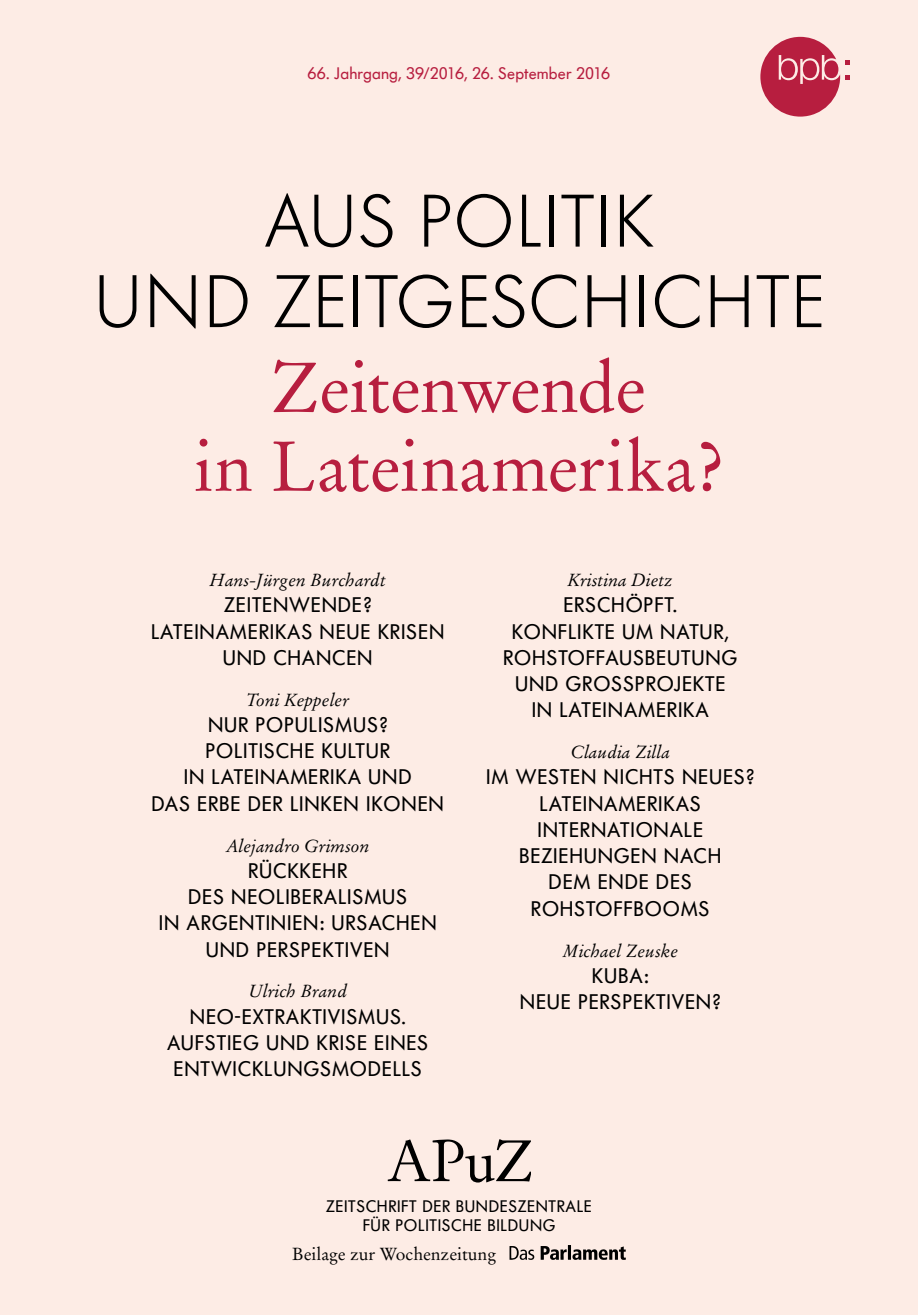
<style>
.page{position:relative;width:918px;height:1315px;background:#fdece5}
.page>*{position:absolute;margin:0;border:0;box-sizing:border-box;transform-origin:0 0}
.t1{font:300 73.5px/80.5px "Futura BQ";letter-spacing:.01em;color:#000;text-align:center}
.t2{font:70px/78.8px "Stempel Garamond LT";letter-spacing:-.01em;color:#b71e3f;text-align:center}
.t3{font:21px/26.2px "Futura BQ";letter-spacing:.04em;color:#000;text-align:center}
.t4{font:italic 17.5px "Stempel Garamond LT";color:#000}
.t5{font:17.5px "Stempel Garamond LT";color:#000}
.t6{font:16.62px/19.9px "Futura BQ";letter-spacing:.04em;color:#000;text-align:center}
.t7{font:16.62px "Futura BQ";letter-spacing:.01em;color:#b71e3f}
</style>
<div class="page">
<svg style="left:760px;top:37px;width:89px;height:80px"></svg>
<svg style="left:388px;top:1139px;width:142px;height:43px"></svg>
<svg style="left:540px;top:1245px;width:86px;height:15px"></svg>
<svg style="left:509px;top:1246px;width:25px;height:14px"></svg>
<p class="t7" style="left:308px;top:63px;width:304px">66. Jahrgang, 39/2016, 26. September 2016</p>
<h1 class="t1" style="left:94px;top:181px;width:732px">AUS POLITIK<br>UND ZEITGESCHICHTE</h1>
<h2 class="t2" style="left:194px;top:349px;width:532px">Zeitenwende<br>in Lateinamerika?</h2>
<p class="t4" style="left:210px;top:569px;width:178px">Hans-Jürgen Burchardt</p>
<p class="t3" style="left:151px;top:592px;width:295px">ZEITENWENDE?<br>LATEINAMERIKAS NEUE KRISEN<br>UND CHANCEN</p>
<p class="t4" style="left:246px;top:689px;width:104px">Toni Keppeler</p>
<p class="t3" style="left:152px;top:711px;width:294px">NUR POPULISMUS?<br>POLITISCHE KULTUR<br>IN LATEINAMERIKA UND<br>DAS ERBE DER LINKEN IKONEN</p>
<p class="t4" style="left:226px;top:834px;width:145px">Alejandro Grimson</p>
<p class="t3" style="left:159px;top:857px;width:279px">RÜCKKEHR<br>DES NEOLIBERALISMUS<br>IN ARGENTINIEN: URSACHEN<br>UND PERSPEKTIVEN</p>
<p class="t4" style="left:248px;top:980px;width:100px">Ulrich Brand</p>
<p class="t3" style="left:167px;top:1003px;width:263px">NEO-EXTRAKTIVISMUS.<br>AUFSTIEG UND KRISE EINES<br>ENTWICKLUNGSMODELLS</p>
<p class="t4" style="left:567px;top:569px;width:107px">Kristina Dietz</p>
<p class="t3" style="left:503px;top:592px;width:236px">ERSCHÖPFT.<br>KONFLIKTE UM NATUR,<br>ROHSTOFFAUSBEUTUNG<br>UND GROSSPROJEKTE<br>IN LATEINAMERIKA</p>
<p class="t4" style="left:570px;top:741px;width:101px">Claudia Zilla</p>
<p class="t3" style="left:486px;top:764px;width:270px">IM WESTEN NICHTS NEUES?<br>LATEINAMERIKAS<br>INTERNATIONALE<br>BEZIEHUNGEN NACH<br>DEM ENDE DES<br>ROHSTOFFBOOMS</p>
<p class="t4" style="left:562px;top:939px;width:118px">Michael Zeuske</p>
<p class="t3" style="left:520px;top:962px;width:202px">KUBA:<br>NEUE PERSPEKTIVEN?</p>
<p class="t6" style="left:326px;top:1195px;width:267px">ZEITSCHRIFT DER BUNDESZENTRALE<br>FÜR POLITISCHE BILDUNG</p>
<p class="t5" style="left:292px;top:1243px;width:205px">Beilage zur Wochenzeitung</p>
</div>
